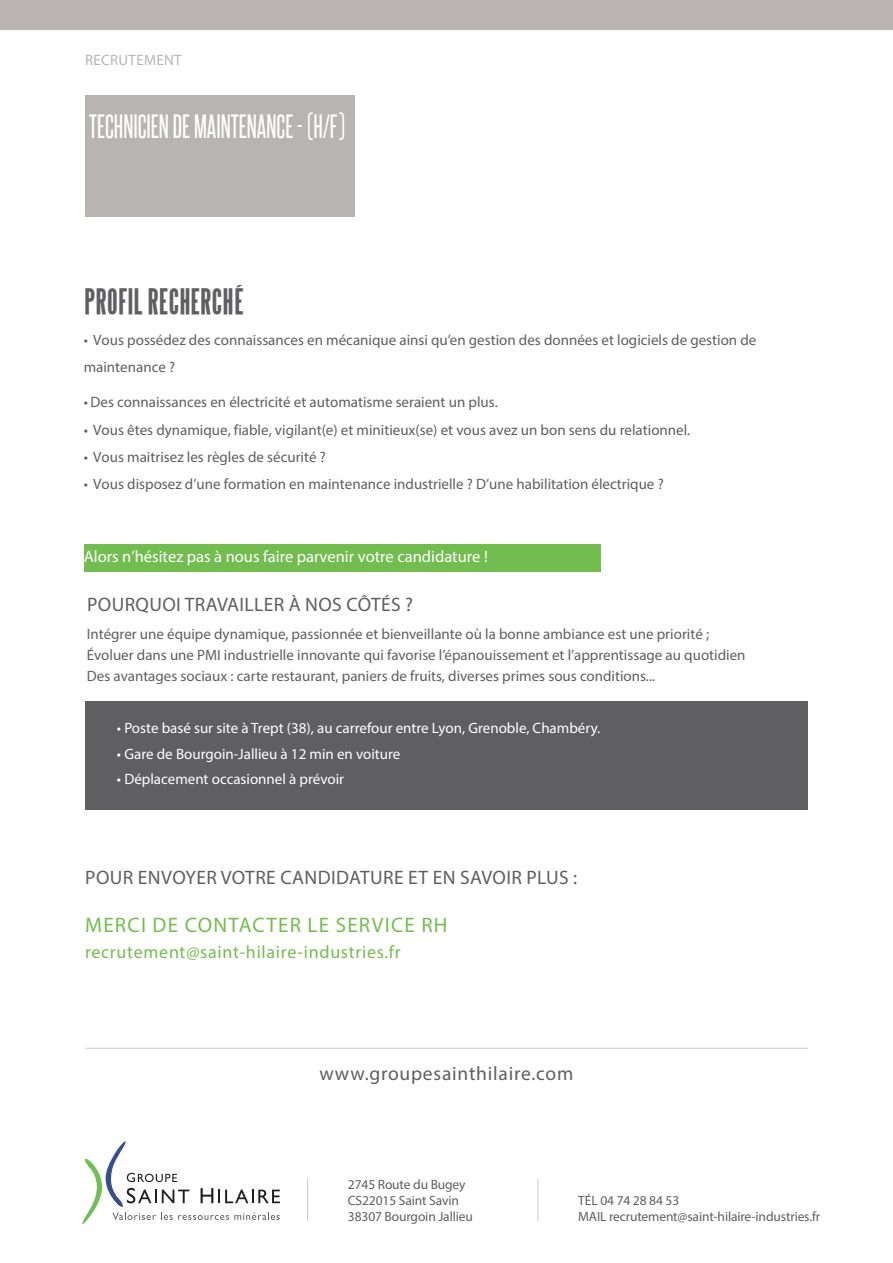
<style>
.page{position:relative;width:893px;height:1263px;background:#fff}
.page>*{position:absolute;margin:0;border:0;box-sizing:border-box;transform-origin:0 0}
.t1{font:700 30px "Steelfish";letter-spacing:.02em;color:#5f5f62}
.t2{font:28.5px "Steelfish Rg";color:#fff}
.t3{font:21px "Myriad Pro";letter-spacing:.06em;color:#73bd50}
.t4{font:19.5px "Myriad Pro";letter-spacing:.02em;color:#5f5f62}
.t5{font:19.5px "Myriad Pro";letter-spacing:.04em;color:#5f5f62}
.t6{font:18px "Myriad Pro";letter-spacing:.04em;color:#73bd50}
.t7{font:16.5px "Myriad Pro";color:#fff}
.t8{font:15px/21px "Myriad Pro";color:#5f5f62}
.t9{font:15px "Myriad Pro";color:#fff}
.t10{font:15px "Myriad Pro";letter-spacing:.02em;color:#bab5b4}
.t11{font:13.5px "Myriad Pro";letter-spacing:-.01em;color:#5f5f62}
</style>
<div class="page">
<div style="left:0;top:0;width:893px;height:30px;background:#bab5b4"></div>
<div style="left:85px;top:701px;width:723px;height:109px;background:#5f5f62"></div>
<hr style="left:538px;top:1178px;width:1px;height:43px;background:#cdc9c8">
<hr style="left:307px;top:1178px;width:1px;height:43px;background:#cdc9c8">
<hr style="left:85px;top:1048px;width:723px;height:1px;background:#cdc9c8">
<svg style="left:82px;top:1141px;width:198px;height:83px"></svg>
<div style="left:84px;top:544px;width:517px;height:28px;background:#73bd50"></div>
<div style="left:85px;top:96px;width:269px;height:121px;background:#b8b4b3"></div>
<p class="t10" style="left:85px;top:51px;width:98px">RECRUTEMENT</p>
<p class="t2" style="left:89px;top:109px;width:257px">TECHNICIEN DE MAINTENANCE - (H/F)</p>
<p class="t1" style="left:85px;top:284px;width:160px">PROFIL RECHERCHÉ</p>
<p class="t8" style="left:84px;top:327px;width:674px;line-height:26.4px">• Vous possédez des connaissances en mécanique ainsi qu’en gestion des données et logiciels de gestion de maintenance ?</p>
<p class="t8" style="left:84px;top:391px;width:416px">• Des connaissances en électricité et automatisme seraient un plus.</p>
<p class="t8" style="left:84px;top:419px;width:608px">• Vous êtes dynamique, fiable, vigilant(e) et minitieux(se) et vous avez un bon sens du relationnel.</p>
<p class="t8" style="left:84px;top:446px;width:244px">• Vous maitrisez les règles de sécurité ?</p>
<p class="t8" style="left:84px;top:473px;width:581px">• Vous disposez d’une formation en maintenance industrielle ? D’une habilitation électrique ?</p>
<p class="t7" style="left:84px;top:546px;width:406px">Alors n’hésitez pas à nous faire parvenir votre candidature !</p>
<p class="t4" style="left:87px;top:593px;width:327px">POURQUOI TRAVAILLER À NOS CÔTÉS ?</p>
<p class="t8" style="left:87px;top:623px;width:660px">Intégrer une équipe dynamique, passionnée et bienveillante où la bonne ambiance est une priorité ;<br>Évoluer dans une PMI industrielle innovante qui favorise l’épanouissement et l’apprentissage au quotidien<br>Des avantages sociaux : carte restaurant, paniers de fruits, diverses primes sous conditions...</p>
<p class="t9" style="left:117px;top:719px;width:485px">• Poste basé sur site à Trept (38), au carrefour entre Lyon, Grenoble, Chambéry.</p>
<p class="t9" style="left:117px;top:744px;width:285px">• Gare de Bourgoin-Jallieu à 12 min en voiture</p>
<p class="t9" style="left:117px;top:770px;width:229px">• Déplacement occasionnel à prévoir</p>
<p class="t4" style="left:85px;top:866px;width:493px">POUR ENVOYER VOTRE CANDIDATURE ET EN SAVOIR PLUS :</p>
<p class="t3" style="left:85px;top:912px;width:364px">MERCI DE CONTACTER LE SERVICE RH</p>
<p class="t6" style="left:85px;top:940px;width:317px">recrutement@saint-hilaire-industries.fr</p>
<p class="t5" style="left:320px;top:1061px;width:255px">www.groupesainthilaire.com</p>
<p class="t11" style="left:348px;top:1176px;width:119px">2745 Route du Bugey</p>
<p class="t11" style="left:348px;top:1192px;width:112px">CS22015 Saint Savin</p>
<p class="t11" style="left:348px;top:1208px;width:126px">38307 Bourgoin Jallieu</p>
<p class="t11" style="left:578px;top:1192px;width:102px">TÉL 04 74 28 84 53</p>
<p class="t11" style="left:578px;top:1208px;width:243px">MAIL recrutement@saint-hilaire-industries.fr</p>
</div>
